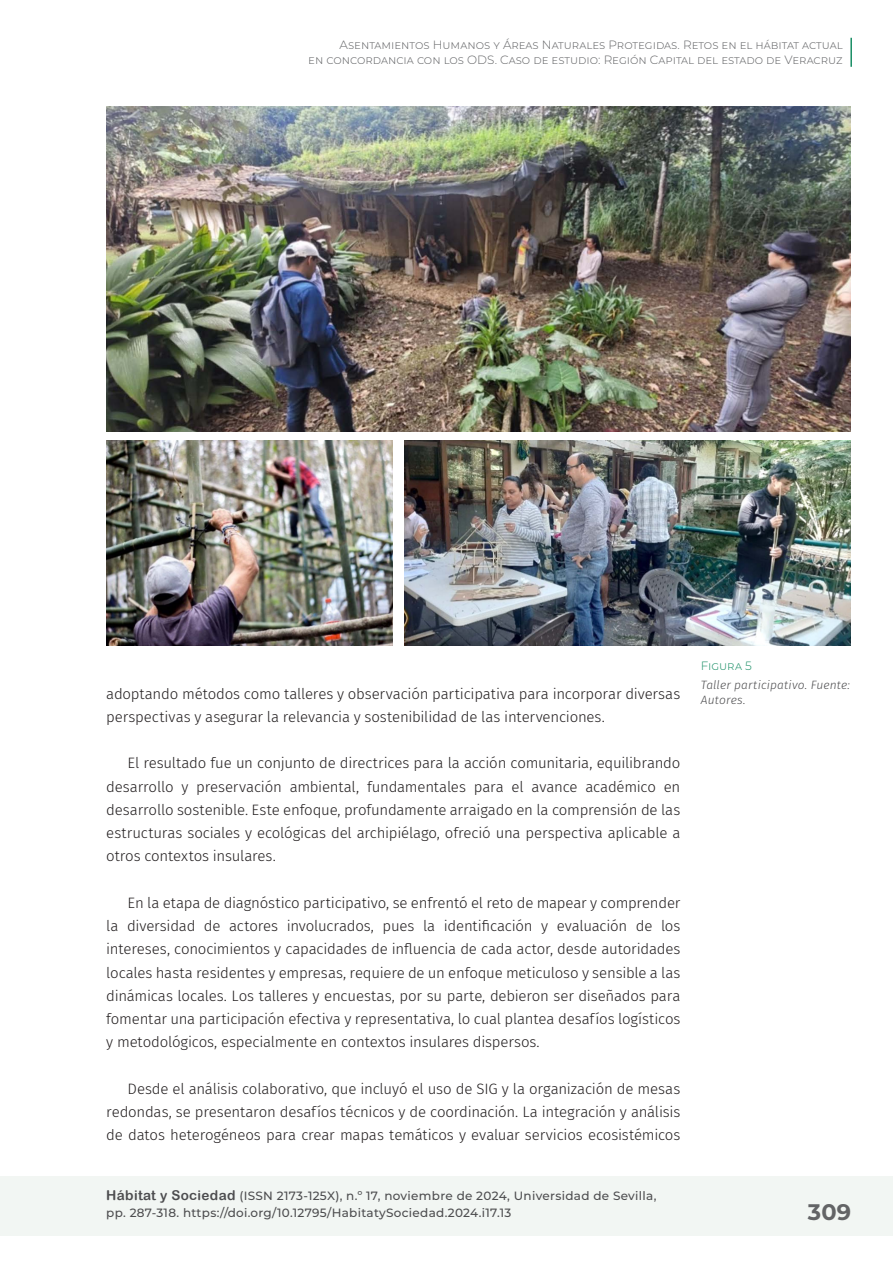
<style>
.page{position:relative;width:893px;height:1263px;background:#fff}
.page>*{position:absolute;margin:0;border:0;box-sizing:border-box;transform-origin:0 0}
.t1{font:700 22.5px "Montserrat";color:#636466}
.t2{font:300 15px/23.2px "Fira Sans";letter-spacing:-.01em;color:#231f20;text-align:justify}
.t3{font:500 12px/16.5px "Montserrat";letter-spacing:.025em;color:#4d4d4f}
.t4{font:300 12px/14.4px "Montserrat";color:#636466;text-align:right}
.t5{font:italic 300 12px/15px "Fira Sans";letter-spacing:.015em;color:#4d4d4f}
.t6{font:300 12px "Montserrat";letter-spacing:-.005em;color:#198e65}
.s1{font-family:"Arial Rounded MT Bold";font-weight:400;font-size:13.5px}
</style>
<div class="page">
<div style="left:1px;top:1176px;width:892px;height:60px;background:#f2f6f3"></div>
<hr style="left:850px;top:38px;width:2px;height:29px;background:#198e65">
<img style="left:106px;top:106px;width:744px;height:326px">
<img style="left:106px;top:440px;width:287px;height:205px">
<img style="left:404px;top:440px;width:446px;height:206px">
<p class="t4" style="left:308px;top:38px;width:536px">Asentamientos Humanos y Áreas Naturales Protegidas. Retos en el hábitat actual<br>en concordancia con los ODS. Caso de estudio: Región Capital del estado de Veracruz</p>
<p class="t2" style="left:106px;top:682px;width:576px">adoptando métodos como talleres y observación participativa para incorporar diversas perspectivas y asegurar la relevancia y sostenibilidad de las intervenciones.</p>
<p class="t2" style="left:106px;top:751px;width:576px;text-indent:21px">El resultado fue un conjunto de directrices para la acción comunitaria, equilibrando desarrollo y preservación ambiental, fundamentales para el avance académico en desarrollo sostenible. Este enfoque, profundamente arraigado en la comprensión de las estructuras sociales y ecológicas del archipiélago, ofreció una perspectiva aplicable a otros contextos insulares.</p>
<p class="t2" style="left:106px;top:891px;width:576px;text-indent:21px">En la etapa de diagnóstico participativo, se enfrentó el reto de mapear y comprender la diversidad de actores involucrados, pues la identificación y evaluación de los intereses, conocimientos y capacidades de influencia de cada actor, desde autoridades locales hasta residentes y empresas, requiere de un enfoque meticuloso y sensible a las dinámicas locales. Los talleres y encuestas, por su parte, debieron ser diseñados para fomentar una participación efectiva y representativa, lo cual plantea desafíos logísticos y metodológicos, especialmente en contextos insulares dispersos.</p>
<p class="t2" style="left:106px;top:1077px;width:576px;text-indent:21px">Desde el análisis colaborativo, que incluyó el uso de SIG y la organización de mesas redondas, se presentaron desafíos técnicos y de coordinación. La integración y análisis de datos heterogéneos para crear mapas temáticos y evaluar servicios ecosistémicos</p>
<p class="t3" style="left:106px;top:1187px;width:552px"><span class="s1">Hábitat y Sociedad</span> (ISSN 2173-125X), n.º 17, noviembre de 2024, Universidad de Sevilla, pp. 287-318. https://doi.org/10.12795/HabitatySociedad.2024.i17.13</p>
<p class="t6" style="left:701px;top:657px;width:53px">Figura 5</p>
<p class="t5" style="left:701px;top:677px;width:151px">Taller participativo. Fuente:<br>Autores.</p>
<h1 class="t1" style="left:808px;top:1196px;width:45px">309</h1>
</div>
